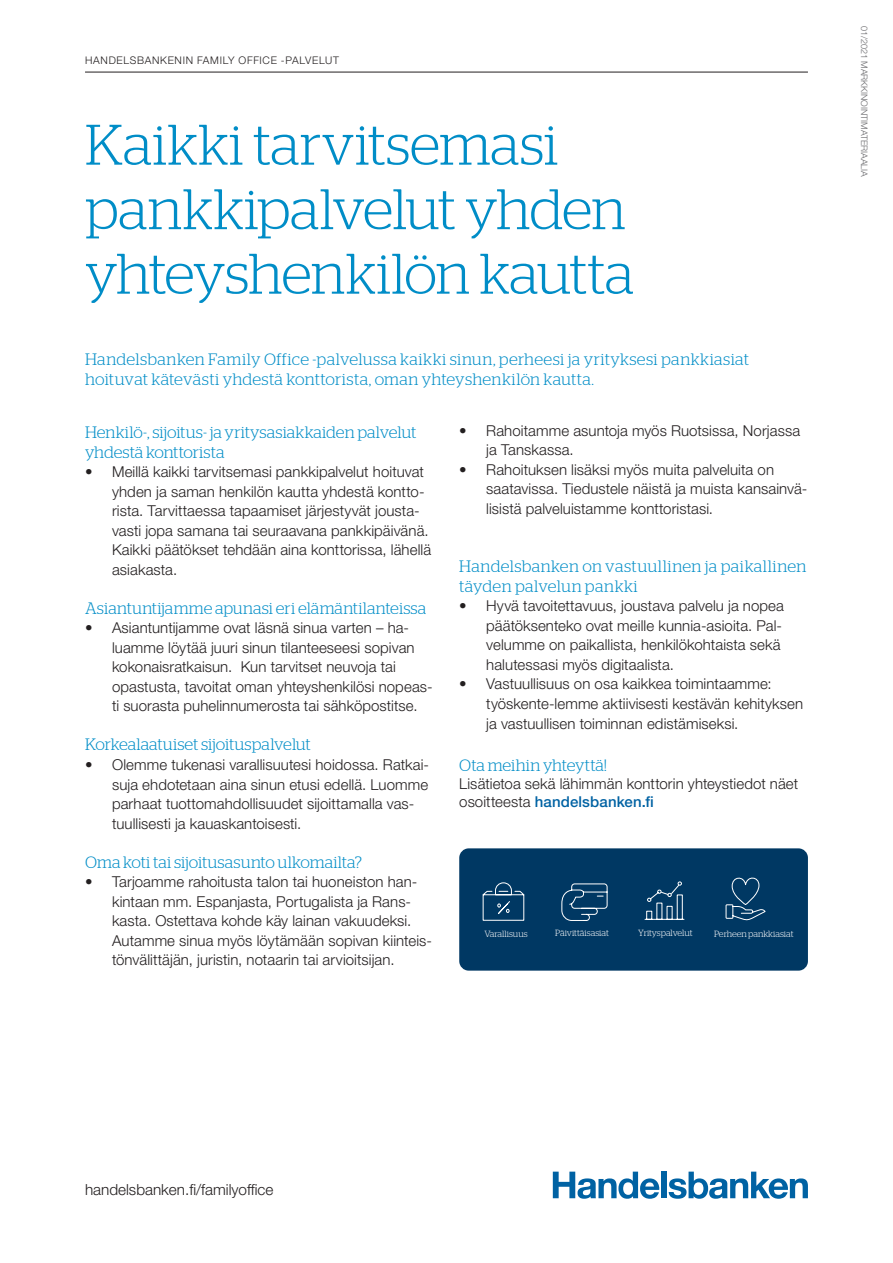
<style>
.page{position:relative;width:893px;height:1263px;background:#fff}
.page>*{position:absolute;margin:0;border:0;box-sizing:border-box;transform-origin:0 0}
.rubrik_inlaga{font:300 57px "Stag";letter-spacing:-.01em;color:#008dc7}
.ingress{font:300 16.5px/19.5px "Stag";letter-spacing:.01em;color:#008dc7}
.Bullets{font:300 16.5px/19.5px "Stag";letter-spacing:.02em;color:#008dc7}
.t1{font:300 15.3px "Helvetica Neue LT Pro";color:#231f20}
.t2{font:300 15px/19.5px "Helvetica Neue LT Pro";letter-spacing:.005em;color:#231f20}
.vinjett{font:300 10.5px "Helvetica Neue LT Pro";letter-spacing:.065em;color:#231f20}
.Ingress{font:300 9px "Stag";color:#fff}
.datum{font:300 9px "Helvetica Neue LT Pro";color:#6b6b6e}
.s1{font-weight:500;color:#0062a3}
</style>
<div class="page">
<hr style="left:85px;top:72px;width:723px;height:1px;background:#231f20">
<div style="left:661px;top:1171px;width:6px;height:27px;background:#0062a3"></div>
<svg style="left:553px;top:1171px;width:106px;height:28px"></svg>
<svg style="left:669px;top:1171px;width:139px;height:28px"></svg>
<div style="left:459px;top:848px;width:349px;height:123px;background:#003863;border-radius:9px"></div>
<svg style="left:482px;top:882px;width:43px;height:39px"></svg>
<svg style="left:561px;top:883px;width:47px;height:38px"></svg>
<svg style="left:644px;top:881px;width:41px;height:39px"></svg>
<svg style="left:725px;top:877px;width:41px;height:44px"></svg>
<p class="vinjett" style="left:85px;top:54px;width:255px">HANDELSBANKENIN FAMILY OFFICE -PALVELUT</p>
<p class="rubrik_inlaga" style="left:85px;top:112px;width:475px">Kaikki tarvitsemasi</p>
<p class="rubrik_inlaga" style="left:85px;top:177px;width:542px">pankkipalvelut yhden</p>
<p class="rubrik_inlaga" style="left:85px;top:241px;width:551px">yhteyshenkilön kautta</p>
<p class="ingress" style="left:85px;top:349px;width:665px">Handelsbanken Family Office -palvelussa kaikki sinun, perheesi ja yrityksesi pankkiasiat</p>
<p class="ingress" style="left:85px;top:369px;width:510px">hoituvat kätevästi yhdestä konttorista, oman yhteyshenkilön kautta.</p>
<p class="ingress" style="left:85px;top:423px;width:333px">Henkilö-, sijoitus- ja yritysasiakkaiden palvelut yhdestä konttorista</p>
<p class="t2" style="left:112px;top:462px;width:321px;text-indent:-27px">• Meillä kaikki tarvitsemasi pankkipalvelut hoituvat yhden ja saman henkilön kautta yhdestä kontto&shy;rista. Tarvittaessa tapaamiset järjestyvät jousta&shy;vasti jopa samana tai seuraavana pankkipäivänä.<br>Kaikki päätökset tehdään aina konttorissa, lähellä asiakasta.</p>
<p class="ingress" style="left:85px;top:598px;width:343px">Asiantuntijamme apunasi eri elämäntilanteissa</p>
<p class="t2" style="left:112px;top:618px;width:322px;text-indent:-27px">• Asiantuntijamme ovat läsnä sinua varten – ha&shy;luamme löytää juuri sinun tilanteeseesi sopivan kokonaisratkaisun. Kun tarvitset neuvoja tai opastusta, tavoitat oman yhteyshenkilösi nopeas&shy;ti suorasta puhelinnumerosta tai sähköpostitse.</p>
<p class="ingress" style="left:85px;top:735px;width:227px">Korkealaatuiset sijoituspalvelut</p>
<p class="t2" style="left:112px;top:754px;width:318px;text-indent:-27px">• Olemme tukenasi varallisuutesi hoidossa. Ratkai&shy;suja ehdotetaan aina sinun etusi edellä. Luomme parhaat tuottomahdollisuudet sijoittamalla vas&shy;tuullisesti ja kauaskantoisesti.</p>
<p class="ingress" style="left:85px;top:852px;width:279px">Oma koti tai sijoitusasunto ulkomailta?</p>
<p class="t2" style="left:112px;top:871px;width:321px;text-indent:-27px">• Tarjoamme rahoitusta talon tai huoneiston han&shy;kintaan mm. Espanjasta, Portugalista ja Rans&shy;kasta. Ostettava kohde käy lainan vakuudeksi.<br>Autamme sinua myös löytämään sopivan kiinteis&shy;tönvälittäjän, juristin, notaarin tai arvioitsijan.</p>
<p class="t2" style="left:486px;top:421px;width:315px;text-indent:-27px">• Rahoitamme asuntoja myös Ruotsissa, Norjassa ja Tanskassa.</p>
<p class="t2" style="left:486px;top:460px;width:323px;text-indent:-27px">• Rahoituksen lisäksi myös muita palveluita on saatavissa. Tiedustele näistä ja muista kansainvä&shy;lisistä palveluistamme konttoristasi.</p>
<p class="Bullets" style="left:459px;top:557px;width:349px">Handelsbanken on vastuullinen ja paikallinen täyden palvelun pankki</p>
<p class="t2" style="left:486px;top:596px;width:299px;text-indent:-27px">• Hyvä tavoitettavuus, joustava palvelu ja nopea päätöksenteko ovat meille kunnia-asioita. Pal&shy;velumme on paikallista, henkilökohtaista sekä halutessasi myös digitaalista.</p>
<p class="t2" style="left:486px;top:674px;width:318px;text-indent:-27px">• Vastuullisuus on osa kaikkea toimintaamme: työskente-lemme aktiivisesti kestävän kehityksen ja vastuullisen toiminnan edistämiseksi.</p>
<p class="ingress" style="left:459px;top:755px;width:149px">Ota meihin yhteyttä!</p>
<p class="t2" style="left:459px;top:775px;width:340px;line-height:18px">Lisätietoa sekä lähimmän konttorin yhteystiedot näet osoitteesta <span class="s1">handelsbanken.fi</span></p>
<p class="Ingress" style="left:484px;top:928px;width:45px">Varallisuus</p>
<p class="Ingress" style="left:555px;top:928px;width:55px">Päivittäisasiat</p>
<p class="Ingress" style="left:638px;top:928px;width:56px">Yrityspalvelut</p>
<p class="Ingress" style="left:714px;top:928px;width:81px">Perheen pankkiasiat</p>
<p class="datum" style="left:870px;top:26px;width:153px;rotate:90deg">01/2021 MARKKINOINTIMATERIAALIA</p>
<p class="t1" style="left:85px;top:1180px;width:190px">handelsbanken.fi/familyoffice</p>
</div>
